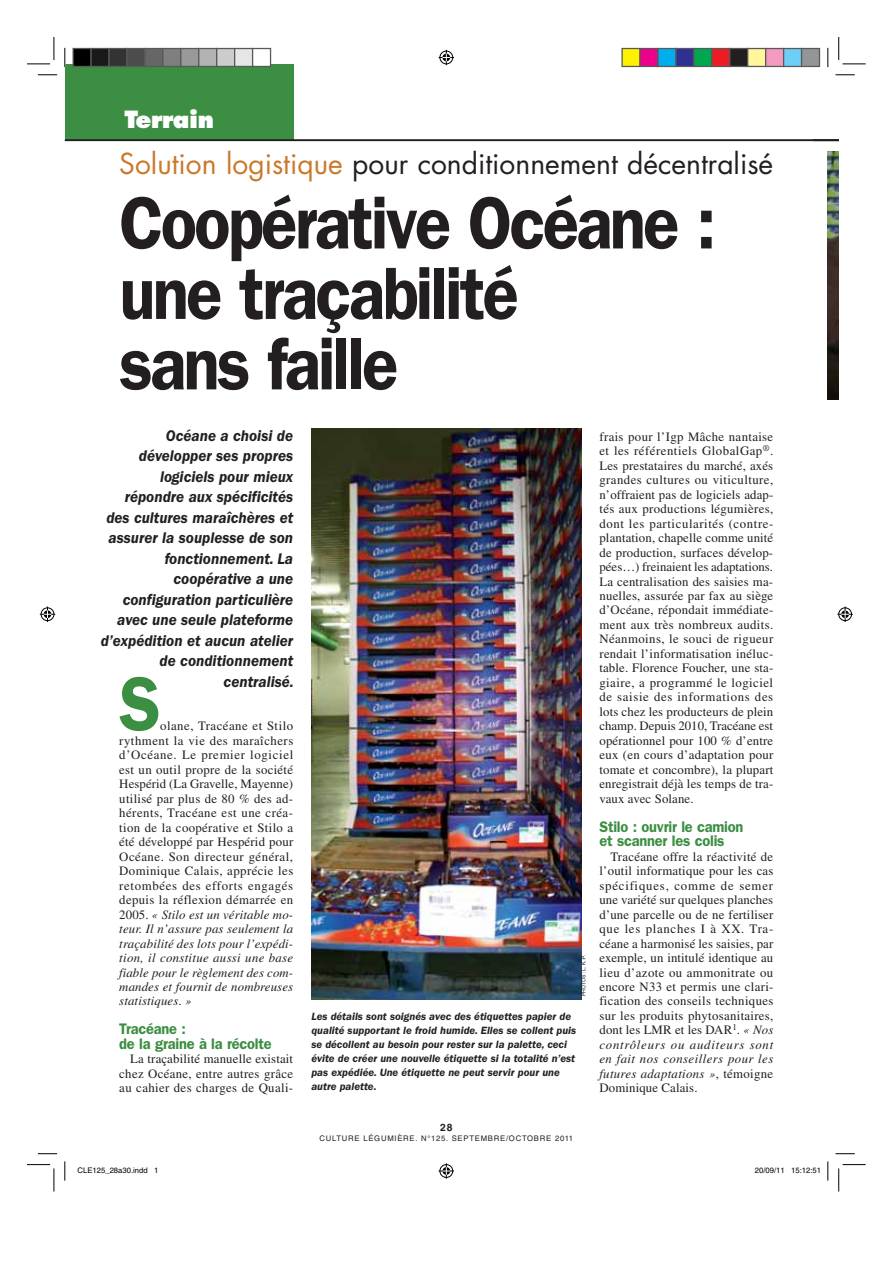
<style>
.page{position:relative;width:893px;height:1263px;background:#fff}
.page>*{position:absolute;margin:0;border:0;box-sizing:border-box;transform-origin:0 0}
.t1{font:76.95px "Franklin Gothic LT Com Dm";color:#3b8e42;scale:.9 1}
.t2{font:74.4px/70.5px "Franklin Gothic LT Com Dm";letter-spacing:-.04em;color:#231f20;scale:.9 1}
.t3{font:28.2px "Futura Std";color:#231f20}
.t4{font:800 23.1px "Futura Std";letter-spacing:-.02em;color:#fff}
.t5{font:16.05px/20.5px "Franklin Gothic LT Com Dm It";color:#231f20;text-align:right;scale:.95 1}
.t6{font:15.45px/14.5px "Franklin Gothic LT Com Dm";letter-spacing:-.015em;color:#3b8e42;scale:.95 1}
.t7{font:12.75px/14.5px "Times LT Std";letter-spacing:.025em;color:#231f20;text-align:justify}
.t8{font:10.95px/14.1px "Franklin Gothic LT Com Dm It";color:#231f20}
.t9{font:700 10.2px "Helvetica LT Std";color:#231f20}
.t10{font:7.65px "Helvetica LT Std";letter-spacing:.1em;color:#231f20}
.t11{font:7.65px "Helvetica";color:#000}
.t12{font:5.1px "Helvetica LT Std";color:#231f20}
.s1{color:#ca792a}
.s2{font-style:italic}
</style>
<div class="page">
<div style="left:65px;top:64px;width:228px;height:76px;background:#3b8e42"></div>
<hr style="left:65px;top:139px;width:774px;height:2px;background:#231f20">
<img style="left:311px;top:429px;width:270px;height:570px">
<img style="left:828px;top:151px;width:11px;height:248px">
<svg style="left:38px;top:74px;width:19px;height:2px"></svg>
<svg style="left:835px;top:75px;width:20px;height:1px"></svg>
<svg style="left:38px;top:1153px;width:19px;height:2px"></svg>
<svg style="left:835px;top:1153px;width:20px;height:1px"></svg>
<svg style="left:64px;top:48px;width:2px;height:19px"></svg>
<svg style="left:65px;top:1161px;width:1px;height:20px"></svg>
<svg style="left:827px;top:48px;width:1px;height:19px"></svg>
<svg style="left:827px;top:1161px;width:1px;height:20px"></svg>
<svg style="left:27px;top:37px;width:28px;height:28px"></svg>
<svg style="left:27px;top:1164px;width:28px;height:28px"></svg>
<svg style="left:838px;top:37px;width:28px;height:28px"></svg>
<svg style="left:838px;top:1164px;width:28px;height:28px"></svg>
<svg style="left:439px;top:50px;width:15px;height:15px"></svg>
<svg style="left:439px;top:1163px;width:15px;height:16px"></svg>
<svg style="left:40px;top:607px;width:15px;height:15px"></svg>
<svg style="left:837px;top:607px;width:16px;height:15px"></svg>
<div style="left:73px;top:49px;width:18px;height:17px;background:#000"></div>
<div style="left:73px;top:48px;width:19px;height:19px;border:1px solid #595959"></div>
<div style="left:91px;top:49px;width:18px;height:17px;background:#191919"></div>
<div style="left:90px;top:48px;width:20px;height:19px;border:1px solid #595959"></div>
<div style="left:109px;top:49px;width:18px;height:17px;background:#333"></div>
<div style="left:108px;top:48px;width:20px;height:19px;border:1px solid #595959"></div>
<div style="left:127px;top:49px;width:18px;height:17px;background:#4c4c4c"></div>
<div style="left:126px;top:48px;width:20px;height:19px;border:1px solid #595959"></div>
<div style="left:145px;top:49px;width:18px;height:17px;background:#666"></div>
<div style="left:144px;top:48px;width:19px;height:19px;border:1px solid #595959"></div>
<div style="left:163px;top:49px;width:18px;height:17px;background:#7f7f7f"></div>
<div style="left:162px;top:48px;width:19px;height:19px;border:1px solid #595959"></div>
<div style="left:181px;top:49px;width:18px;height:17px;background:#999"></div>
<div style="left:180px;top:48px;width:19px;height:19px;border:1px solid #595959"></div>
<div style="left:199px;top:49px;width:18px;height:17px;background:#b3b3b3"></div>
<div style="left:198px;top:48px;width:19px;height:19px;border:1px solid #595959"></div>
<div style="left:217px;top:49px;width:18px;height:17px;background:#ccc"></div>
<div style="left:216px;top:48px;width:19px;height:19px;border:1px solid #595959"></div>
<div style="left:235px;top:49px;width:18px;height:17px;background:#e6e6e6"></div>
<div style="left:234px;top:48px;width:19px;height:19px;border:1px solid #595959"></div>
<div style="left:253px;top:49px;width:17px;height:17px;background:#fff"></div>
<div style="left:252px;top:48px;width:19px;height:19px;border:1px solid #595959"></div>
<div style="left:622px;top:49px;width:18px;height:17px;background:#fff200"></div>
<div style="left:621px;top:48px;width:20px;height:19px;border:1px solid #595959"></div>
<div style="left:640px;top:49px;width:18px;height:17px;background:#ec008c"></div>
<div style="left:639px;top:48px;width:20px;height:19px;border:1px solid #595959"></div>
<div style="left:658px;top:49px;width:18px;height:17px;background:#00aeef"></div>
<div style="left:657px;top:48px;width:19px;height:19px;border:1px solid #595959"></div>
<div style="left:676px;top:49px;width:18px;height:17px;background:#2e3092"></div>
<div style="left:675px;top:48px;width:19px;height:19px;border:1px solid #595959"></div>
<div style="left:694px;top:49px;width:18px;height:17px;background:#00a650"></div>
<div style="left:693px;top:48px;width:19px;height:19px;border:1px solid #595959"></div>
<div style="left:712px;top:49px;width:18px;height:17px;background:#ed1c24"></div>
<div style="left:711px;top:48px;width:19px;height:19px;border:1px solid #595959"></div>
<div style="left:730px;top:49px;width:18px;height:17px;background:#231f20"></div>
<div style="left:729px;top:48px;width:19px;height:19px;border:1px solid #595959"></div>
<div style="left:748px;top:49px;width:18px;height:17px;background:#fff799"></div>
<div style="left:747px;top:48px;width:19px;height:19px;border:1px solid #595959"></div>
<div style="left:766px;top:49px;width:17px;height:17px;background:#f49ac1"></div>
<div style="left:765px;top:48px;width:19px;height:19px;border:1px solid #595959"></div>
<div style="left:783px;top:49px;width:18px;height:17px;background:#6dcff6"></div>
<div style="left:783px;top:48px;width:19px;height:19px;border:1px solid #595959"></div>
<div style="left:801px;top:49px;width:18px;height:17px;background:#939598"></div>
<div style="left:801px;top:48px;width:19px;height:19px;border:1px solid #595959"></div>
<h3 class="t4" style="left:124px;top:106px;width:91px">Terrain</h3>
<h3 class="t3" style="left:119px;top:151px;width:655px"><span class="s1">Solution logistique</span> pour conditionnement décentralisé</h3>
<h2 class="t2" style="left:119px;top:194px;width:665px">Coopérative Océane : une traçabilité<br>sans faille</h2>
<p class="t5" style="left:101px;top:426px;width:205px">Océane a choisi de développer ses propres logiciels pour mieux répondre aux spécificités des cultures maraîchères et assurer la souplesse de son fonctionnement. La coopérative a une configuration particulière avec une seule plateforme d’expédition et aucun atelier de conditionnement centralisé.</p>
<p class="t7" style="left:599px;top:430px;width:175px">frais pour l’Igp Mâche nantaise et les référentiels GlobalGap<sup>®</sup>.<br>Les prestataires du marché, axés grandes cultures ou viticulture, n’offraient pas de logiciels adap&shy;tés aux productions légumières, dont les particularités (contre&shy;plantation, chapelle comme unité de production, surfaces dévelop&shy;pées…) freinaient les adaptations.<br>La centralisation des saisies ma&shy;nuelles, assurée par fax au siège d’Océane, répondait immédiate&shy;ment aux très nombreux audits.<br>Néanmoins, le souci de rigueur rendait l’informatisation inéluc&shy;table. Florence Foucher, une sta&shy;giaire, a programmé le logiciel de saisie des informations des lots chez les producteurs de plein champ. Depuis 2010, Tracéane est opérationnel pour 100 % d’entre eux (en cours d’adaptation pour tomate et concombre), la plupart enregistrait déjà les temps de tra&shy;vaux avec Solane.</p>
<p class="t6" style="left:599px;top:821px;width:153px">Stilo : ouvrir le camion et scanner les colis</p>
<p class="t7" style="left:599px;top:850px;width:175px;text-indent:11px">Tracéane offre la réactivité de l’outil informatique pour les cas spécifiques, comme de semer une variété sur quelques planches d’une parcelle ou de ne fertiliser que les planches I à XX. Tra&shy;céane a harmonisé les saisies, par exemple, un intitulé identique au lieu d’azote ou ammonitrate ou encore N33 et permis une clari&shy;fication des conseils techniques sur les produits phytosanitaires, dont les LMR et les DAR<sup>1</sup>. <span class="s2">« Nos contrôleurs ou auditeurs sont en fait nos conseillers pour les futures adaptations »</span>, témoigne Dominique Calais.</p>
<h1 class="t1" style="left:119px;top:678px;width:48px">S</h1>
<p class="t7" style="left:119px;top:720px;width:176px;text-indent:41px">olane, Tracéane et Stilo rythment la vie des maraîchers d’Océane. Le premier logiciel est un outil propre de la société Hespérid (La Gravelle, Mayenne) utilisé par plus de 80 % des ad&shy;hérents, Tracéane est une créa&shy;tion de la coopérative et Stilo a été développé par Hespérid pour Océane. Son directeur général, Dominique Calais, apprécie les retombées des efforts engagés depuis la réflexion démarrée en 2005. <span class="s2">« Stilo est un véritable mo&shy;teur. Il n’assure pas seulement la traçabilité des lots pour l’expédi&shy;tion, il constitue aussi une base fiable pour le règlement des com&shy;mandes et fournit de nombreuses statistiques</span>. <span class="s2">»</span></p>
<p class="t6" style="left:119px;top:1023px;width:162px">Tracéane :<br>de la graine à la récolte</p>
<p class="t7" style="left:119px;top:1053px;width:175px;text-indent:11px">La traçabilité manuelle existait chez Océane, entre autres grâce au cahier des charges de Quali-</p>
<p class="t12" style="left:581px;top:996px;width:43px;rotate:-90deg">PHOTOS : L. K.-P.</p>
<p class="t8" style="left:311px;top:1010px;width:266px">Les détails sont soignés avec des étiquettes papier de qualité supportant le froid humide. Elles se collent puis se décollent au besoin pour rester sur la palette, ceci évite de créer une nouvelle étiquette si la totalité n’est pas expédiée. Une étiquette ne peut servir pour une autre palette.</p>
<p class="t9" style="left:440px;top:1121px;width:14px">28</p>
<p class="t10" style="left:319px;top:1134px;width:255px">CULTURE LÉGUMIÈRE. N°125. SEPTEMBRE/OCTOBRE 2011</p>
<p class="t11" style="left:78px;top:1167px;width:82px">CLE125_28a30.indd 1</p>
<p class="t11" style="left:755px;top:1167px;width:68px">20/09/11 15:12:51</p>
</div>
